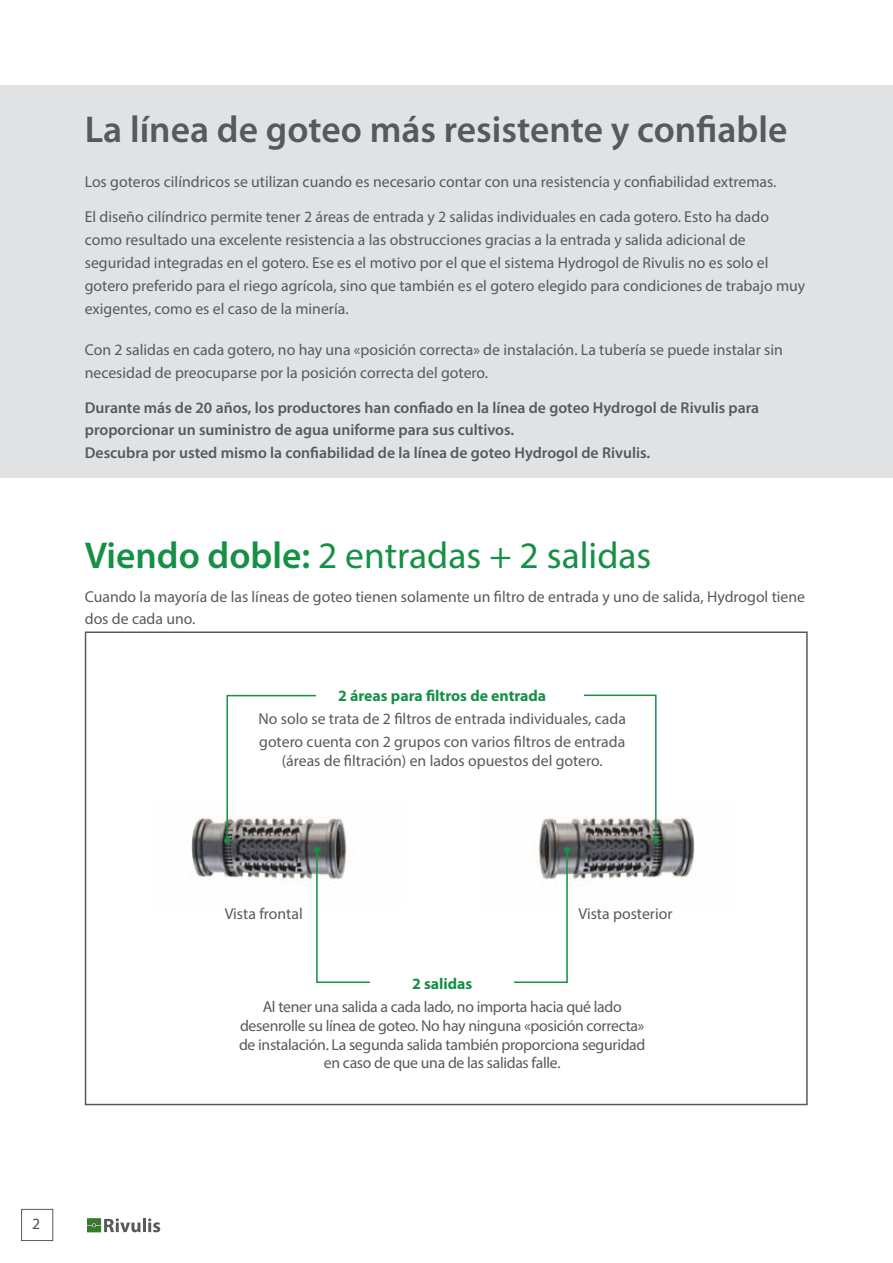
<style>
.page{position:relative;width:893px;height:1263px;background:#fff}
.page>*{position:absolute;margin:0;border:0;box-sizing:border-box;transform-origin:0 0}
.t1{font:600 37.5px "Myriad Pro";color:#58595b}
.t2{font:37.5px "Myriad Pro";color:#169045}
.t3{font:15.75px/22.8px "Myriad Pro";color:#58595b}
.t4{font:600 15.75px/22.6px "Myriad Pro";color:#58595b}
.t5{font:15.75px/18.9px "Myriad Pro";letter-spacing:-.02em;color:#58595b;text-align:center}
.t6{font:700 15.75px "Myriad Pro";color:#169045}
.t7{font:15.75px "Myriad Pro";color:#4f5252}
.s1{font-weight:600}
</style>
<div class="page">
<hr style="left:143px;top:1218px;width:3px;height:14px;background:#58595b">
<svg style="left:148px;top:1218px;width:12px;height:14px"></svg>
<svg style="left:87px;top:1218px;width:54px;height:14px"></svg>
<div style="left:21px;top:1209px;width:32px;height:32px;border:1px solid #58595b"></div>
<div style="left:0;top:85px;width:893px;height:393px;background:#e1e2e3"></div>
<div style="left:85px;top:631px;width:723px;height:474px;border:2px solid #58595b"></div>
<img style="left:191px;top:816px;width:33px;height:62px">
<img style="left:539px;top:816px;width:156px;height:63px">
<svg style="left:224px;top:694px;width:146px;height:289px"></svg>
<svg style="left:582px;top:694px;width:77px;height:149px"></svg>
<svg style="left:514px;top:847px;width:56px;height:136px"></svg>
<h1 class="t1" style="left:85px;top:115px;width:704px">La línea de goteo más resistente y confiable</h1>
<p class="t3" style="left:85px;top:172px;width:693px">Los goteros cilíndricos se utilizan cuando es necesario contar con una resistencia y confiabilidad extremas.</p>
<p class="t3" style="left:85px;top:207px;width:722px">El diseño cilíndrico permite tener 2 áreas de entrada y 2 salidas individuales en cada gotero. Esto ha dado como resultado una excelente resistencia a las obstrucciones gracias a la entrada y salida adicional de seguridad integradas en el gotero. Ese es el motivo por el que el sistema Hydrogol de Rivulis no es solo el gotero preferido para el riego agrícola, sino que también es el gotero elegido para condiciones de trabajo muy exigentes, como es el caso de la minería.</p>
<p class="t3" style="left:85px;top:340px;width:700px">Con 2 salidas en cada gotero, no hay una «posición correcta» de instalación. La tubería se puede instalar sin necesidad de preocuparse por la posición correcta del gotero.</p>
<p class="t4" style="left:85px;top:398px;width:676px">Durante más de 20 años, los productores han confiado en la línea de goteo Hydrogol de Rivulis para proporcionar un suministro de agua uniforme para sus cultivos.<br>Descubra por usted mismo la confiabilidad de la línea de goteo Hydrogol de Rivulis.</p>
<h1 class="t2" style="left:85px;top:541px;width:568px"><span class="s1">Viendo doble:</span> 2 entradas + 2 salidas</h1>
<p class="t3" style="left:85px;top:586px;width:722px">Cuando la mayoría de las líneas de goteo tienen solamente un filtro de entrada y uno de salida, Hydrogol tiene dos de cada uno.</p>
<p class="t6" style="left:338px;top:690px;width:210px">2 áreas para filtros de entrada</p>
<p class="t3" style="left:258px;top:709px;width:369px">No solo se trata de 2 filtros de entrada individuales, cada gotero cuenta con 2 grupos con varios filtros de entrada</p>
<p class="t3" style="left:282px;top:751px;width:322px">(áreas de filtración) en lados opuestos del gotero.</p>
<p class="t3" style="left:225px;top:903px;width:80px">Vista frontal</p>
<p class="t3" style="left:578px;top:903px;width:96px">Vista posterior</p>
<p class="t6" style="left:412px;top:977px;width:62px">2 salidas</p>
<p class="t5" style="left:239px;top:998px;width:408px">Al tener una salida a cada lado, no importa hacia qué lado desenrolle su línea de goteo. No hay ninguna «posición correcta» de instalación. La segunda salida también proporciona seguridad en caso de que una de las salidas falle.</p>
<p class="t7" style="left:32px;top:1218px;width:10px">2</p>
</div>
